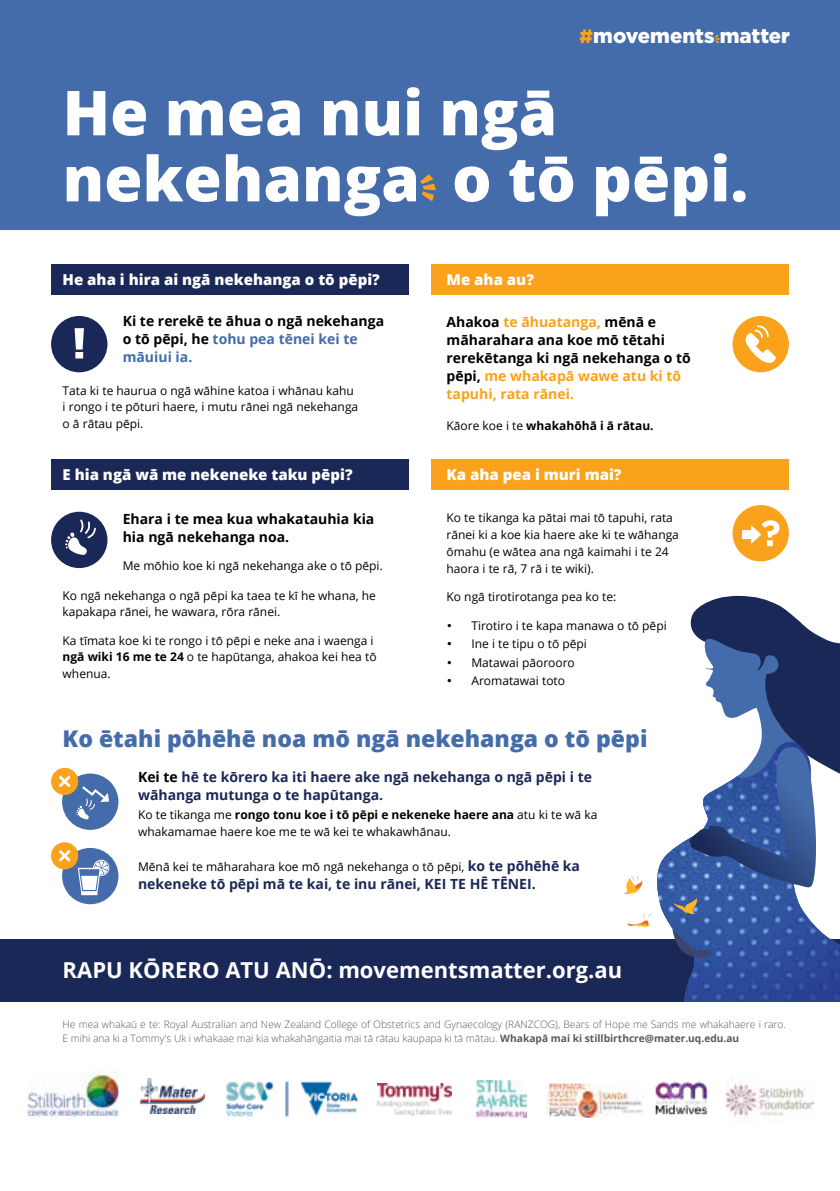
<style>
.page{position:relative;width:840px;height:1191px;background:#fff}
.page>*{position:absolute;margin:0;border:0;box-sizing:border-box;transform-origin:0 0}
.t1{font:800 62px/66px "Open Sans";color:#fff}
.t2{font:800 23px "Open Sans";color:#446caa}
.t3{font:700 22px "Open Sans";color:#fff}
.t4{font:900 20.4px "Gotham";color:#fff}
.t5{font:800 15px "Open Sans";color:#fff}
.t6{font:700 14px/18px "Open Sans";color:#000}
.t7{font:700 14px/18px "Open Sans";color:#1a2857}
.t8{font:12px/16.8px "Open Sans";color:#000}
.t9{font:700 12px "Open Sans";color:#000}
.t10{font:300 10.2px/14px "Open Sans";color:#58595b}
.s1{font-size:19.4px;color:#faa21b}
.s2{color:#446caa}
.s3{font-weight:700}
.s4{color:#faa21b}
.s5{font-weight:400}
.s6{font-family:"Gotham";font-size:12.6px}
.s7{color:#000}
.s8{font-weight:700;font-size:14px;color:#1a2857}
</style>
<div class="page">
<div style="left:0;top:0;width:839px;height:229px;background:#446caa"></div>
<img style="left:546px;top:1083px;width:97px;height:34px">
<img style="left:377px;top:1083px;width:74px;height:32px">
<img style="left:476px;top:1080px;width:50px;height:37px">
<img style="left:27px;top:1071px;width:94px;height:47px">
<svg style="left:420px;top:174px;width:15px;height:27px"></svg>
<img style="left:655px;top:1081px;width:53px;height:33px">
<img style="left:726px;top:1077px;width:87px;height:41px">
<img style="left:140px;top:1078px;width:65px;height:35px">
<div style="left:0;top:939px;width:839px;height:63px;background:#1a2857"></div>
<div style="left:51px;top:264px;width:357px;height:31px;background:#1a2857"></div>
<div style="left:431px;top:264px;width:357px;height:31px;background:#faa21b"></div>
<div style="left:51px;top:459px;width:357px;height:30px;background:#1a2857"></div>
<div style="left:431px;top:459px;width:357px;height:30px;background:#faa21b"></div>
<div style="left:732px;top:316px;width:56px;height:56px;background:#faa21b;border-radius:50%"></div>
<svg style="left:745px;top:325px;width:30px;height:38px"></svg>
<div style="left:51px;top:316px;width:56px;height:56px;background:#1a2857;border-radius:50%"></div>
<svg style="left:75px;top:328px;width:9px;height:30px"></svg>
<div style="left:51px;top:512px;width:56px;height:56px;background:#1a2857;border-radius:50%"></div>
<svg style="left:65px;top:519px;width:31px;height:36px"></svg>
<div style="left:732px;top:505px;width:56px;height:56px;background:#faa21b;border-radius:50%"></div>
<svg style="left:742px;top:520px;width:37px;height:26px"></svg>
<div style="left:62px;top:848px;width:56px;height:56px;background:#446caa;border-radius:50%"></div>
<svg style="left:78px;top:859px;width:31px;height:36px"></svg>
<div style="left:51px;top:842px;width:27px;height:27px;background:#faa21b;border-radius:50%"></div>
<svg style="left:59px;top:850px;width:12px;height:12px"></svg>
<div style="left:62px;top:773px;width:56px;height:57px;background:#446caa;border-radius:50%"></div>
<div style="left:51px;top:768px;width:27px;height:27px;background:#faa21b;border-radius:50%"></div>
<svg style="left:57px;top:774px;width:52px;height:45px"></svg>
<img style="left:657px;top:841px;width:182px;height:161px">
<svg style="left:671px;top:929px;width:40px;height:29px"></svg>
<svg style="left:685px;top:596px;width:154px;height:291px"></svg>
<svg style="left:673px;top:897px;width:24px;height:17px"></svg>
<svg style="left:627px;top:913px;width:24px;height:14px"></svg>
<svg style="left:624px;top:875px;width:18px;height:19px"></svg>
<img style="left:226px;top:1081px;width:133px;height:36px">
<svg style="left:714px;top:35px;width:5px;height:9px"></svg>
<h3 class="t4" style="left:579px;top:22px;width:212px"><span class="s1">#</span>movements matter</h3>
<h1 class="t1" style="left:63px;top:77px;width:686px">He mea nui ngā nekehanga o tō pēpi.</h1>
<p class="t5" style="left:63px;top:268px;width:318px">He aha i hira ai ngā nekehanga o tō pēpi?</p>
<p class="t5" style="left:446px;top:268px;width:89px">Me aha au?</p>
<p class="t6" style="left:123px;top:312px;width:263px">Ki te rerekē te āhua o ngā nekehanga o tō pēpi, he <span class="s2">tohu pea tēnei kei te māuiui ia.</span></p>
<p class="t8" style="left:63px;top:381px;width:297px">Tata ki te haurua o ngā wāhine katoa i whānau kahu i rongo i te pōturi haere, i mutu rānei ngā nekehanga o ā rātau pēpi.</p>
<p class="t5" style="left:63px;top:463px;width:291px">E hia ngā wā me nekeneke taku pēpi?</p>
<p class="t6" style="left:123px;top:509px;width:253px">Ehara i te mea kua whakatauhia kia hia ngā nekehanga noa.</p>
<p class="t8" style="left:123px;top:557px;width:261px">Me mōhio koe ki ngā nekehanga ake o tō pēpi.</p>
<p class="t8" style="left:63px;top:586px;width:314px">Ko ngā nekehanga o ngā pēpi ka taea te kī he whana, he kapakapa rānei, he wawara, rōra rānei.</p>
<p class="t8" style="left:63px;top:631px;width:315px">Ka tīmata koe ki te rongo i tō pēpi e neke ana i waenga i <span class="s3">ngā wiki 16 me te 24</span> o te hapūtanga, ahakoa kei hea tō whenua.</p>
<p class="t6" style="left:446px;top:312px;width:246px">Ahakoa <span class="s4">te āhuatanga,</span> mēnā e māharahara ana koe mō tētahi rerekētanga ki ngā nekehanga o tō pēpi, <span class="s4">me whakapā wawe atu ki tō tapuhi, rata rānei.</span></p>
<p class="t9" style="left:446px;top:417px;width:208px"><span class="s5">Kāore koe i te</span> whakahōhā i ā rātau.</p>
<p class="t5" style="left:446px;top:463px;width:176px">Ka aha pea i muri mai?</p>
<p class="t8" style="left:446px;top:509px;width:234px">Ko te tikanga ka pātai mai tō tapuhi, rata rānei ki a koe kia haere ake ki te wāhanga ōmahu (e wātea ana ngā kaimahi i te 24 haora i te rā, 7 rā i te wiki).</p>
<p class="t8" style="left:446px;top:588px;width:171px">Ko ngā tirotirotanga pea ko te:</p>
<p class="t8" style="left:446px;top:617px;width:221px"><span class="s6">•</span> Tirotiro i te kapa manawa o tō pēpi</p>
<p class="t8" style="left:446px;top:635px;width:142px"><span class="s6">•</span> Ine i te tipu o tō pēpi</p>
<p class="t8" style="left:446px;top:653px;width:130px"><span class="s6">•</span> Matawai pāorooro</p>
<p class="t8" style="left:446px;top:671px;width:120px"><span class="s6">•</span> Aromatawai toto</p>
<h2 class="t2" style="left:63px;top:721px;width:586px">Ko ētahi pōhēhē noa mō ngā nekehanga o tō pēpi</h2>
<p class="t7" style="left:138px;top:767px;width:455px"><span class="s7">Kei te</span> hē te kōrero ka iti haere ake ngā nekehanga o ngā pēpi i te wāhanga mutunga o te hapūtanga.</p>
<p class="t8" style="left:138px;top:806px;width:460px">Ko te tikanga me <span class="s3">rongo tonu koe i tō pēpi e nekeneke haere ana</span> atu ki te wā ka whakamamae haere koe me te wā kei te whakawhānau.</p>
<p class="t8" style="left:138px;top:858px;width:443px">Mēnā kei te māharahara koe mō ngā nekehanga o tō pēpi, <span class="s8">ko te pōhēhē ka</span></p>
<p class="t7" style="left:138px;top:874px;width:399px">nekeneke tō pēpi mā te kai, te inu rānei, KEI TE HĒ TĒNEI.</p>
<h3 class="t3" style="left:63px;top:954px;width:560px">RAPU KŌRERO ATU ANŌ: movementsmatter.org.au</h3>
<p class="t10" style="left:63px;top:1017px;width:724px">He mea whakaū e te: Royal Australian and New Zealand College of Obstetrics and Gynaecology (RANZCOG), Bears of Hope me Sands me whakahaere i raro.<br>E mihi ana ki a Tommy's Uk i whakaae mai kia whakahāngaitia mai tā rātau kaupapa ki tā mātau. <span class="s3">Whakapā mai ki stillbirthcre@mater.uq.edu.au</span></p>
</div>
